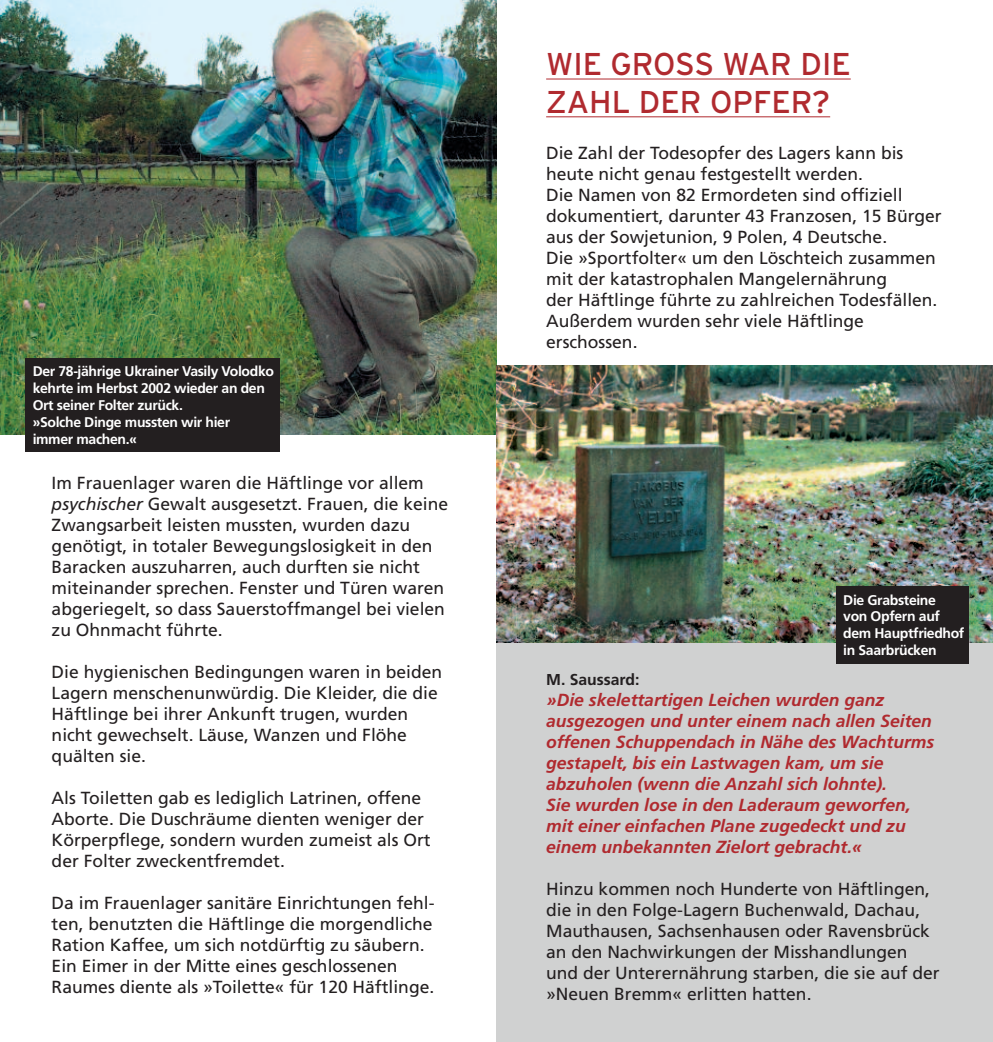
<style>
.page{position:relative;width:993px;height:1042px;background:#fff}
.page>*{position:absolute;margin:0;border:0;box-sizing:border-box;transform-origin:0 0}
.t1{font:31.5px/37.8px "Interstate";color:#b02a2f}
.t2{font:17.5px/21px "Frutiger";color:#231f20}
.t3{font:italic 700 17.5px/21px "Frutiger";color:#b02a2f}
.t4{font:700 15.75px "Frutiger";color:#231f20}
.t5{font:700 14px/16.8px "Frutiger";letter-spacing:-.025em;color:#fff}
.s1{font-style:italic}
</style>
<div class="page">
<div style="left:496px;top:599px;width:496px;height:443px;background:#d0d1d1"></div>
<img style="left:0;top:0;width:496px;height:434px">
<hr style="left:546px;top:79px;width:304px;height:1px;background:#b02a2f">
<hr style="left:546px;top:116px;width:283px;height:1px;background:#b02a2f">
<img style="left:496px;top:365px;width:496px;height:277px">
<div style="left:25px;top:358px;width:254px;height:94px;background:#231f20"></div>
<div style="left:835px;top:586px;width:132px;height:77px;background:#231f20"></div>
<p class="t5" style="left:33px;top:364px;width:243px">Der 78-jährige Ukrainer Vasily Volodko kehrte im Herbst 2002 wieder an den<br>Ort seiner Folter zurück.<br>»Solche Dinge mussten wir hier immer machen.«</p>
<p class="t2" style="left:52px;top:474px;width:398px">Im Frauenlager waren die Häftlinge vor allem <span class="s1">psychischer</span> Gewalt ausgesetzt. Frauen, die keine Zwangsarbeit leisten mussten, wurden dazu genötigt, in totaler Bewegungslosigkeit in den Baracken auszuharren, auch durften sie nicht miteinander sprechen. Fenster und Türen waren abgeriegelt, so dass Sauerstoffmangel bei vielen zu Ohnmacht führte.</p>
<p class="t2" style="left:52px;top:663px;width:392px">Die hygienischen Bedingungen waren in beiden Lagern menschenunwürdig. Die Kleider, die die Häftlinge bei ihrer Ankunft trugen, wurden nicht gewechselt. Läuse, Wanzen und Flöhe quälten sie.</p>
<p class="t2" style="left:52px;top:789px;width:380px">Als Toiletten gab es lediglich Latrinen, offene Aborte. Die Duschräume dienten weniger der Körperpflege, sondern wurden zumeist als Ort der Folter zweckentfremdet.</p>
<p class="t2" style="left:52px;top:894px;width:384px">Da im Frauenlager sanitäre Einrichtungen fehl&shy;ten, benutzten die Häftlinge die morgendliche Ration Kaffee, um sich notdürftig zu säubern.<br>Ein Eimer in der Mitte eines geschlossenen Raumes diente als »Toilette« für 120 Häftlinge.</p>
<h1 class="t1" style="left:546px;top:45px;width:306px">WIE GROSS WAR DIE<br>ZAHL DER OPFER?</h1>
<p class="t2" style="left:546px;top:144px;width:397px">Die Zahl der Todesopfer des Lagers kann bis heute nicht genau festgestellt werden.<br>Die Namen von 82 Ermordeten sind offiziell dokumentiert, darunter 43 Franzosen, 15 Bürger aus der Sowjetunion, 9 Polen, 4 Deutsche.<br>Die »Sportfolter« um den Löschteich zusammen mit der katastrophalen Mangelernährung<br>der Häftlinge führte zu zahlreichen Todesfällen.<br>Außerdem wurden sehr viele Häftlinge erschossen.</p>
<p class="t5" style="left:843px;top:592px;width:123px">Die Grabsteine<br>von Opfern auf dem Hauptfriedhof in Saarbrücken</p>
<p class="t4" style="left:546px;top:673px;width:95px">M. Saussard:</p>
<p class="t3" style="left:546px;top:690px;width:389px">»Die skelettartigen Leichen wurden ganz ausgezogen und unter einem nach allen Seiten offenen Schuppendach in Nähe des Wachturms gestapelt, bis ein Lastwagen kam, um sie abzuholen (wenn die Anzahl sich lohnte).<br>Sie wurden lose in den Laderaum geworfen, mit einer einfachen Plane zugedeckt und zu einem unbekannten Zielort gebracht.«</p>
<p class="t2" style="left:546px;top:879px;width:395px">Hinzu kommen noch Hunderte von Häftlingen, die in den Folge-Lagern Buchenwald, Dachau, Mauthausen, Sachsenhausen oder Ravensbrück an den Nachwirkungen der Misshandlungen und der Unterernährung starben, die sie auf der »Neuen Bremm« erlitten hatten.</p>
</div>
